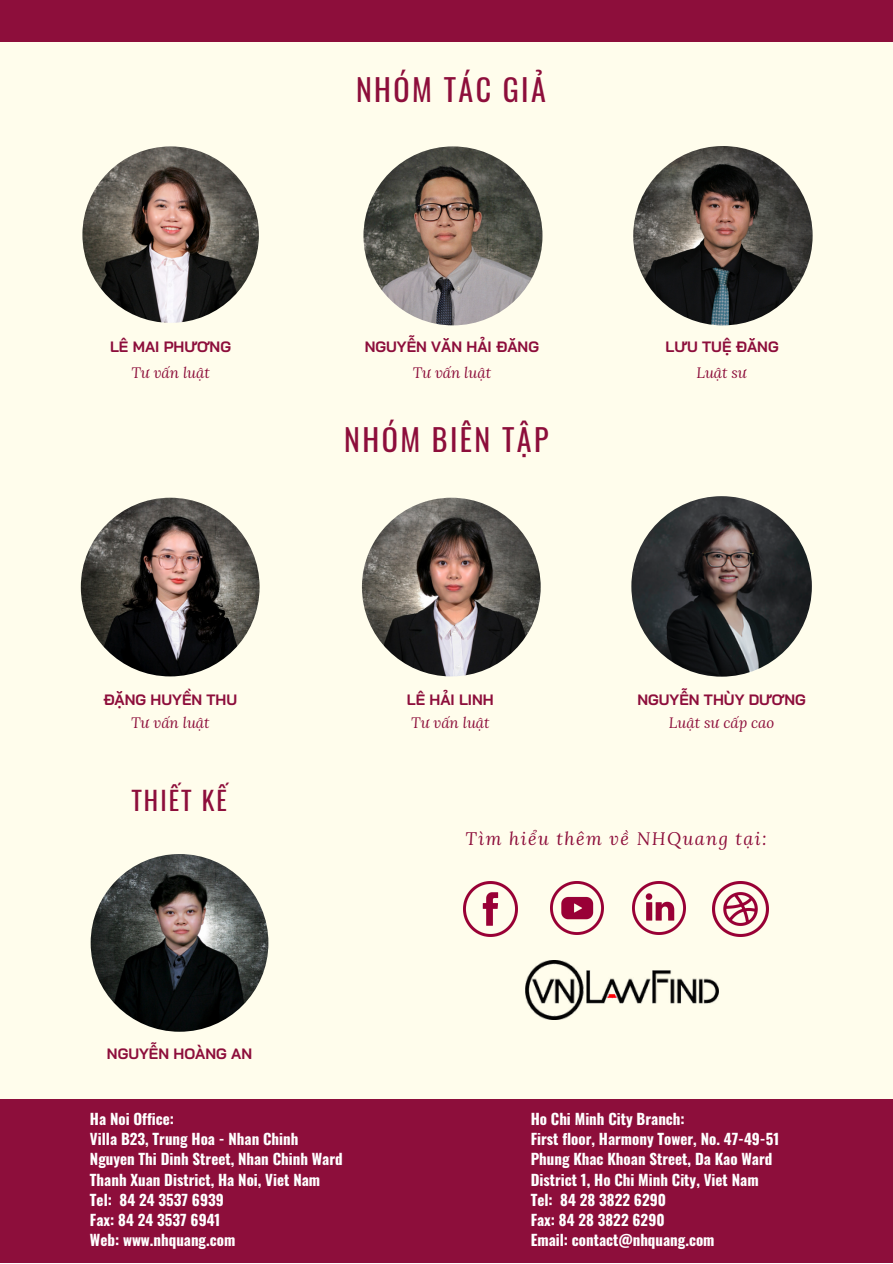
<style>
.page{position:relative;width:893px;height:1264px;background:#fff}
.page>*{position:absolute;margin:0;border:0;box-sizing:border-box;transform-origin:0 0}
.t1{font:30px "Oswald";letter-spacing:.08em;color:#8d0e3b}
.t2{font:25.65px "Oswald";letter-spacing:.08em;color:#8d0e3b}
.t3{font:italic 18px "Lora";letter-spacing:.08em;color:#8d0e3b}
.t4{font:700 15px/20.2px "Oswald";color:#fff}
.t5{font:700 15px "Bai Jamjuree";color:#8d0e3b}
.t6{font:italic 15px "Lora";color:#8d0e3b}
</style>
<div class="page">
<div style="left:0;top:0;width:892px;height:1262px;background:#fffdec"></div>
<div style="left:0;top:0;width:892px;height:42px;background:#8d0e3b"></div>
<div style="left:0;top:1099px;width:892px;height:163px;background:#8d0e3b"></div>
<img style="left:463px;top:881px;width:54px;height:55px">
<img style="left:550px;top:881px;width:53px;height:53px">
<img style="left:633px;top:881px;width:52px;height:53px">
<img style="left:712px;top:881px;width:56px;height:55px">
<img style="left:525px;top:960px;width:193px;height:59px">
<img style="left:91px;top:854px;width:177px;height:177px;border-radius:50%">
<img style="left:362px;top:497px;width:178px;height:179px;border-radius:50%">
<img style="left:631px;top:496px;width:180px;height:180px;border-radius:50%">
<img style="left:81px;top:497px;width:178px;height:179px;border-radius:50%">
<img style="left:82px;top:146px;width:177px;height:177px;border-radius:50%">
<img style="left:363px;top:146px;width:179px;height:179px;border-radius:50%">
<img style="left:633px;top:146px;width:179px;height:179px;border-radius:50%">
<p class="t5" style="left:110px;top:337px;width:122px">LÊ MAI PHƯƠNG</p>
<p class="t6" style="left:131px;top:362px;width:80px">Tư vấn luật</p>
<p class="t5" style="left:103px;top:689px;width:135px">ĐẶNG HUYỀN THU</p>
<p class="t6" style="left:131px;top:712px;width:80px">Tư vấn luật</p>
<h2 class="t2" style="left:131px;top:780px;width:97px">THIẾT KẾ</h2>
<p class="t5" style="left:107px;top:1043px;width:147px">NGUYỄN HOÀNG AN</p>
<h1 class="t1" style="left:356px;top:67px;width:191px">NHÓM TÁC GIẢ</h1>
<p class="t5" style="left:365px;top:337px;width:176px">NGUYỄN VĂN HẢI ĐĂNG</p>
<p class="t6" style="left:412px;top:362px;width:80px">Tư vấn luật</p>
<h1 class="t1" style="left:344px;top:416px;width:206px">NHÓM BIÊN TẬP</h1>
<p class="t5" style="left:665px;top:337px;width:115px">LƯU TUỆ ĐĂNG</p>
<p class="t6" style="left:696px;top:362px;width:52px">Luật sư</p>
<p class="t5" style="left:407px;top:689px;width:88px">LÊ HẢI LINH</p>
<p class="t6" style="left:411px;top:712px;width:80px">Tư vấn luật</p>
<p class="t5" style="left:637px;top:689px;width:170px">NGUYỄN THÙY DƯƠNG</p>
<p class="t6" style="left:669px;top:712px;width:107px">Luật sư cấp cao</p>
<p class="t3" style="left:465px;top:826px;width:302px">Tìm hiểu thêm về NHQuang tại:</p>
<p class="t4" style="left:90px;top:1107px;width:254px">Ha Noi Office:<br>Villa B23, Trung Hoa - Nhan Chinh<br>Nguyen Thi Dinh Street, Nhan Chinh Ward<br>Thanh Xuan District, Ha Noi, Viet Nam<br>Tel: 84 24 3537 6939<br>Fax: 84 24 3537 6941<br>Web: www.nhquang.com</p>
<p class="t4" style="left:530px;top:1107px;width:250px">Ho Chi Minh City Branch:<br>First floor, Harmony Tower, No. 47-49-51<br>Phung Khac Khoan Street, Da Kao Ward<br>District 1, Ho Chi Minh City, Viet Nam<br>Tel: 84 28 3822 6290<br>Fax: 84 28 3822 6290<br>Email: contact@nhquang.com</p>
</div>
